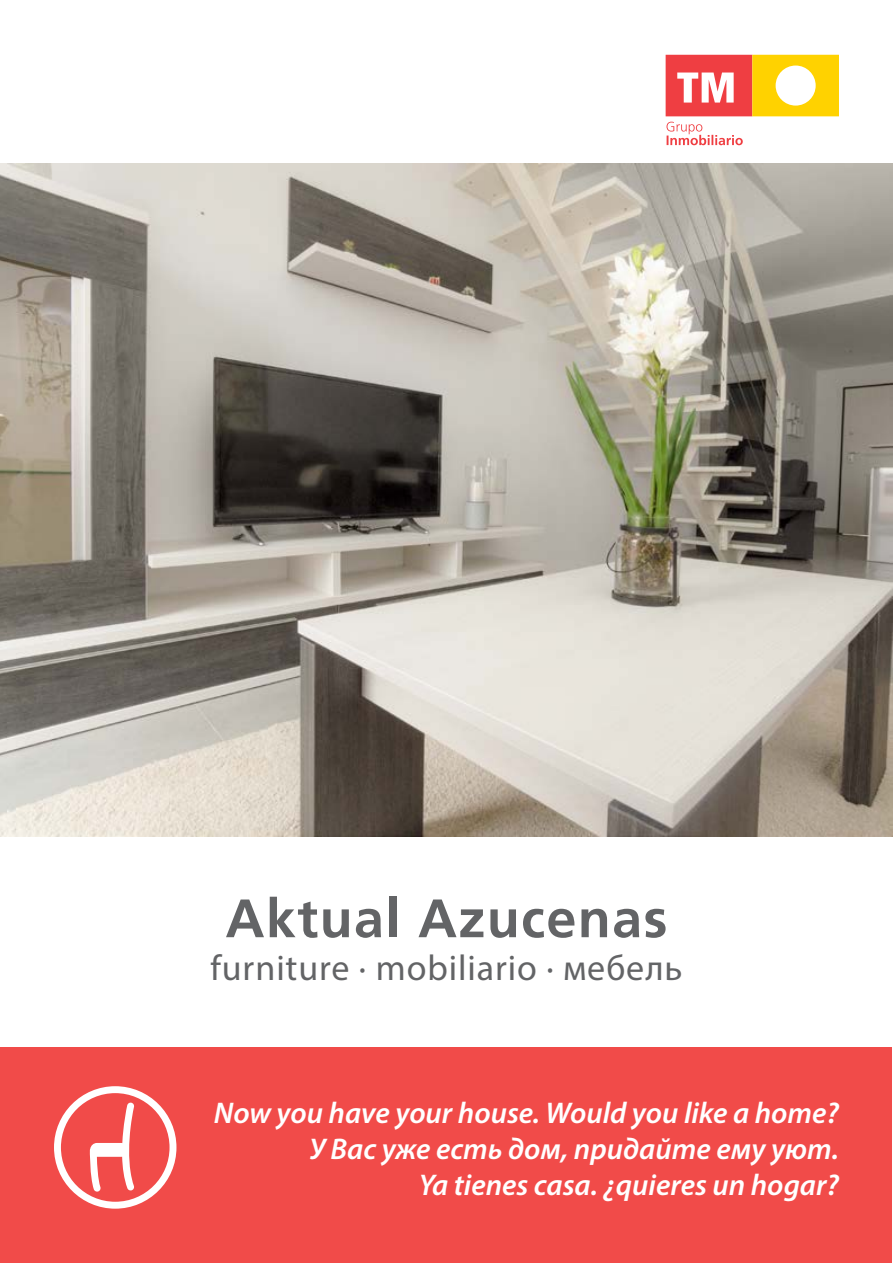
<style>
.page{position:relative;width:893px;height:1263px;background:#fff}
.page>*{position:absolute;margin:0;border:0;box-sizing:border-box;transform-origin:0 0}
.t1{font:700 54px "Frutiger LT Std";letter-spacing:.025em;color:#636466}
.t2{font:36px "Myriad Pro";letter-spacing:.025em;color:#636466}
.t3{font:italic 600 30px/36px "Myriad Pro";color:#fff;text-align:right}
</style>
<div class="page">
<img style="left:0;top:164px;width:892px;height:672px">
<div style="left:1px;top:1047px;width:891px;height:216px;background:#f14b49"></div>
<svg style="left:54px;top:1086px;width:122px;height:123px"></svg>
<svg style="left:666px;top:122px;width:77px;height:23px"></svg>
<svg style="left:666px;top:55px;width:173px;height:61px"></svg>
<h1 class="t1" style="left:225px;top:887px;width:443px">Aktual Azucenas</h1>
<p class="t2" style="left:210px;top:946px;width:473px">furniture · mobiliario · мебель</p>
<p class="t3" style="left:214px;top:1094px;width:627px">Now you have your house. Would you like a home?<br>У Вас уже есть дом, придайте ему уют.<br>Ya tienes casa. ¿quieres un hogar?</p>
</div>
